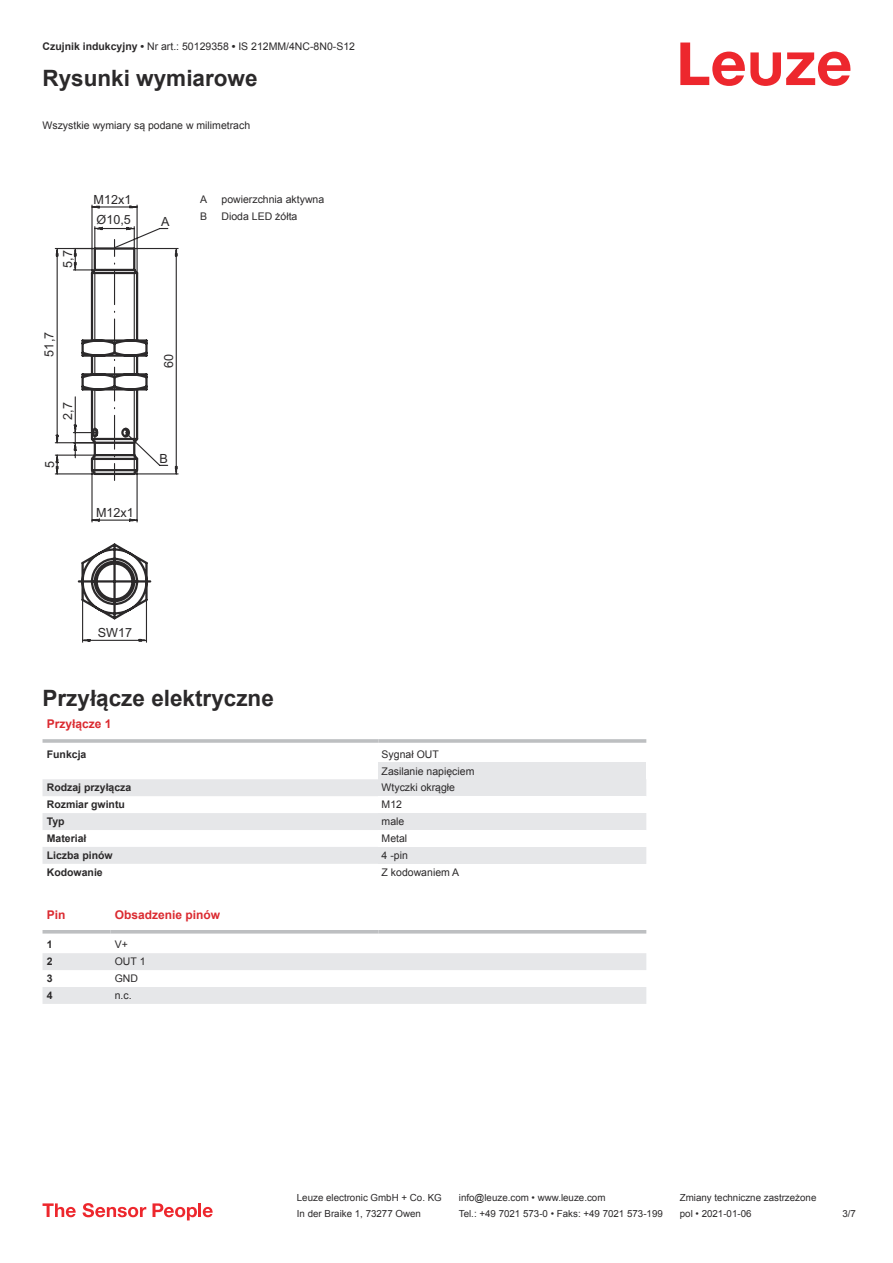
<style>
.page{position:relative;width:893px;height:1263px;background:#fff}
.page>*{position:absolute;margin:0;border:0;box-sizing:border-box;transform-origin:0 0}
.t1{font:700 22.5px "Arial";color:#2b292a}
.t2{font:12.6px "Arial";color:#2b292a}
.t3{font:700 12px "Arial";color:#db2a30}
.t4{font:10.5px/17px "Arial";color:#2b292a}
.t5{font:700 10.5px "Arial";color:#2b292a}
.t6{font:9.75px "Arial";color:#2b292a}
.s1{font-weight:700}
</style>
<div class="page">
<svg style="left:680px;top:43px;width:170px;height:43px"></svg>
<svg style="left:43px;top:779px;width:335px;height:85px;fill:#e6e7e9"></svg>
<hr style="left:43px;top:739px;width:335px;height:4px;background:#bdbfc1">
<hr style="left:378px;top:739px;width:268px;height:4px;background:#c8cacc">
<div style="left:378px;top:762px;width:268px;height:17px;background:#e6e7e9"></div>
<div style="left:378px;top:779px;width:268px;height:17px;background:#e6e7e9"></div>
<div style="left:378px;top:813px;width:268px;height:17px;background:#e6e7e9"></div>
<div style="left:378px;top:847px;width:268px;height:17px;background:#e6e7e9"></div>
<svg style="left:43px;top:933px;width:603px;height:1px"></svg>
<svg style="left:43px;top:953px;width:603px;height:51px"></svg>
<hr style="left:43px;top:930px;width:68px;height:3px;background:#bdbfc1">
<hr style="left:111px;top:930px;width:267px;height:3px;background:#bdbfc1">
<hr style="left:378px;top:930px;width:268px;height:3px;background:#bdbfc1">
<svg style="left:43px;top:1203px;width:33px;height:14px"></svg>
<svg style="left:83px;top:1203px;width:63px;height:14px"></svg>
<svg style="left:153px;top:1203px;width:44px;height:17px"></svg>
<hr style="left:198px;top:1203px;width:3px;height:14px;background:#ed272d">
<svg style="left:203px;top:1207px;width:10px;height:10px"></svg>
<svg style="left:54px;top:204px;width:125px;height:439px"></svg>
<p class="t4" style="left:43px;top:39px;width:314px"><span class="s1">Czujnik indukcyjny •</span> Nr art.: 50129358 <span class="s1">•</span> IS 212MM/4NC-8N0-S12</p>
<h1 class="t1" style="left:43px;top:63px;width:217px">Rysunki wymiarowe</h1>
<p class="t4" style="left:43px;top:116px;width:209px">Wszystkie wymiary są podane w milimetrach</p>
<p class="t2" style="left:63px;top:268px;width:19px;rotate:-90deg">5,7</p>
<p class="t2" style="left:94px;top:195px;width:39px">M12x1</p>
<p class="t2" style="left:97px;top:215px;width:36px">Ø10,5</p>
<p class="t2" style="left:44px;top:356px;width:26px;rotate:-90deg">51,7</p>
<p class="t2" style="left:63px;top:420px;width:19px;rotate:-90deg">2,7</p>
<p class="t2" style="left:45px;top:468px;width:9px;rotate:-90deg">5</p>
<p class="t2" style="left:96px;top:508px;width:39px">M12x1</p>
<p class="t2" style="left:161px;top:216px;width:10px">A</p>
<p class="t4" style="left:200px;top:192px;width:9px">A</p>
<p class="t4" style="left:222px;top:192px;width:104px">powierzchnia aktywna</p>
<p class="t4" style="left:200px;top:209px;width:9px">B</p>
<p class="t4" style="left:222px;top:208px;width:77px">Dioda LED żółta</p>
<p class="t2" style="left:164px;top:368px;width:16px;rotate:-90deg">60</p>
<p class="t2" style="left:160px;top:454px;width:10px">B</p>
<p class="t2" style="left:98px;top:627px;width:36px">SW17</p>
<h1 class="t1" style="left:43px;top:683px;width:233px">Przyłącze elektryczne</h1>
<p class="t3" style="left:47px;top:716px;width:66px">Przyłącze 1</p>
<p class="t5" style="left:47px;top:750px;width:41px">Funkcja</p>
<p class="t4" style="left:382px;top:745px;width:94px">Sygnał OUT<br>Zasilanie napięciem</p>
<p class="t5" style="left:47px;top:780px;width:86px">Rodzaj przyłącza</p>
<p class="t4" style="left:382px;top:779px;width:75px">Wtyczki okrągłe</p>
<p class="t5" style="left:47px;top:797px;width:80px">Rozmiar gwintu</p>
<p class="t4" style="left:382px;top:797px;width:22px">M12</p>
<p class="t5" style="left:47px;top:818px;width:19px">Typ</p>
<p class="t4" style="left:382px;top:813px;width:24px">male</p>
<p class="t5" style="left:47px;top:831px;width:41px">Materiał</p>
<p class="t4" style="left:382px;top:830px;width:27px">Metal</p>
<p class="t5" style="left:47px;top:851px;width:67px">Liczba pinów</p>
<p class="t4" style="left:382px;top:848px;width:28px">4 -pin</p>
<p class="t5" style="left:47px;top:868px;width:58px">Kodowanie</p>
<p class="t4" style="left:382px;top:865px;width:79px">Z kodowaniem A</p>
<p class="t3" style="left:47px;top:910px;width:20px">Pin</p>
<p class="t3" style="left:115px;top:910px;width:107px">Obsadzenie pinów</p>
<p class="t5" style="left:47px;top:937px;width:7px">1</p>
<p class="t4" style="left:115px;top:936px;width:15px">V+</p>
<p class="t5" style="left:47px;top:958px;width:7px">2</p>
<p class="t4" style="left:115px;top:954px;width:32px">OUT 1</p>
<p class="t5" style="left:47px;top:975px;width:7px">3</p>
<p class="t4" style="left:115px;top:970px;width:25px">GND</p>
<p class="t5" style="left:47px;top:988px;width:7px">4</p>
<p class="t4" style="left:115px;top:988px;width:18px">n.c.</p>
<p class="t6" style="left:297px;top:1191px;width:146px">Leuze electronic GmbH + Co. KG</p>
<p class="t6" style="left:459px;top:1191px;width:148px">info@leuze.com • www.leuze.com</p>
<p class="t6" style="left:680px;top:1191px;width:138px">Zmiany techniczne zastrzeżone</p>
<p class="t6" style="left:297px;top:1210px;width:126px">In der Braike 1, 73277 Owen</p>
<p class="t6" style="left:459px;top:1207px;width:205px">Tel.: +49 7021 573-0 • Faks: +49 7021 573-199</p>
<p class="t6" style="left:680px;top:1207px;width:73px">pol • 2021-01-06</p>
<p class="t6" style="left:842px;top:1210px;width:15px">3 /7</p>
</div>
